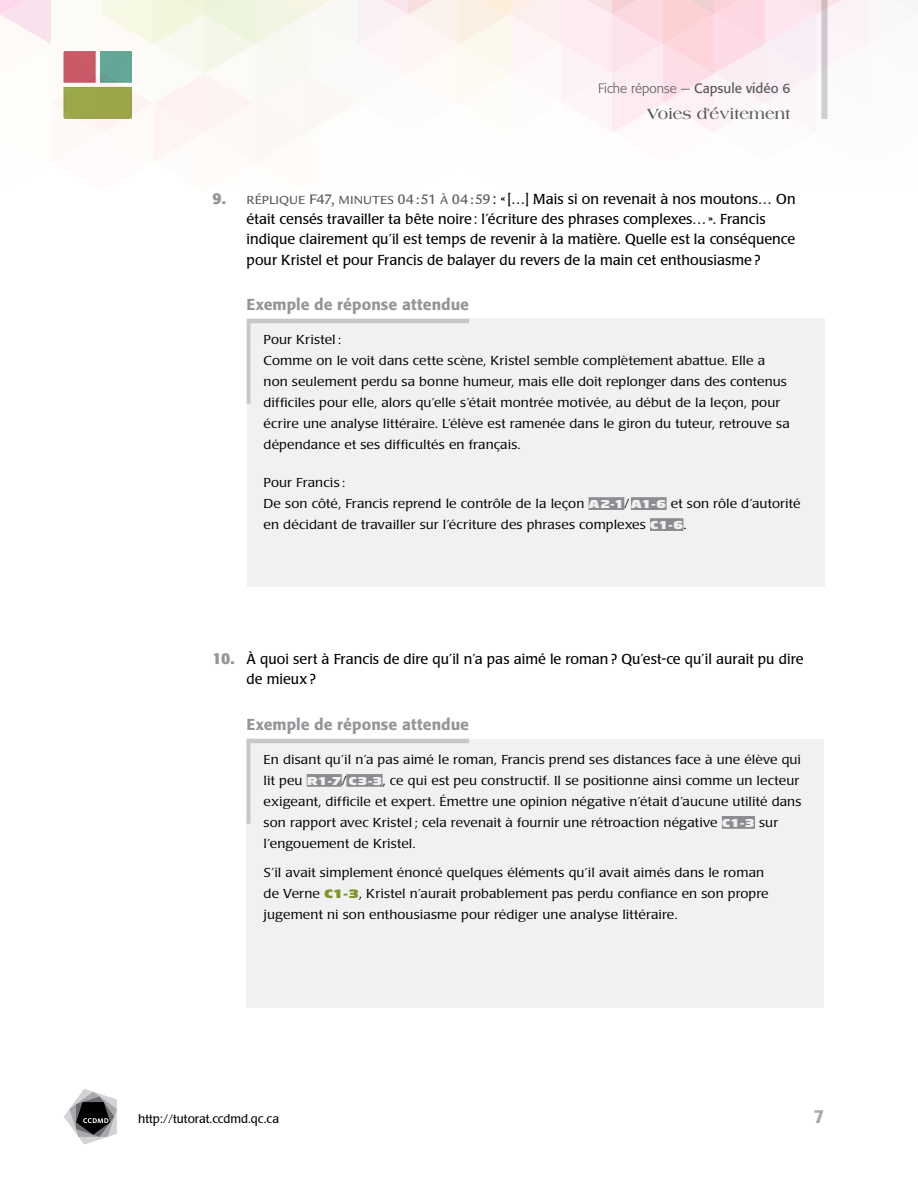
<style>
.page{position:relative;width:918px;height:1188px;background:#fff}
.page>*{position:absolute;margin:0;border:0;box-sizing:border-box;transform-origin:0 0}
.t1{font:500 18.75px "Formata";color:#a7a9ac}
.t2{font:500 15.75px "Formata";letter-spacing:.005em;color:#939598}
.t3{font:700 15.75px "Americana";color:#58595b}
.t4{font:14.25px/20.2px "Poppl Laudatio";color:#000}
.t5{font:300 13.5px "Formata";color:#58595b}
.t6{font:300 12.9px/21px "Poppl Laudatio";letter-spacing:.005em;color:#000;scale:1.11 1}
.t7{font:12px "Poppl Laudatio";color:#000}
.s1{font-weight:400}
.s2{font-family:"Formata";font-weight:700;font-size:15.75px;color:#939598}
.s3{font-family:"Legacy Sans Medium SC850";font-size:12.75px;color:#58595b}
.s4{font-family:"Legacy Sans Medium SC850";font-size:15px;color:#58595b}
.s5{font-family:"Neo Sans";font-weight:900;font-size:10.8px;color:#fff}
.s6{font-family:"Neo Sans";font-weight:900;font-size:11.55px;color:#869e2e}
</style>
<div class="page">
<svg style="left:0;top:0;width:867px;height:161px"></svg>
<svg style="left:821px;top:0;width:6px;height:119px"></svg>
<svg style="left:64px;top:1089px;width:53px;height:56px"></svg>
<hr style="left:247px;top:739px;width:222px;height:4px;background:#c5c7c9">
<div style="left:247px;top:319px;width:577px;height:268px;background:#f1f1f2"></div>
<div style="left:246px;top:740px;width:578px;height:268px;background:#f1f1f2"></div>
<p class="t5" style="left:598px;top:81px;width:194px">Fiche réponse — <span class="s1">Capsule vidéo 6</span></p>
<p class="t3" style="left:647px;top:105px;width:145px">Voies d’évitement</p>
<p class="t4" style="left:247px;top:189px;width:551px;text-indent:-34px"><span class="s2">9.</span> <span class="s3">RÉPLIQUE</span> <span class="s4">F47,</span> <span class="s3">MINUTES</span> <span class="s4">04:51</span> <span class="s3">À</span> <span class="s4">04:59</span>: «[…] Mais si on revenait à nos moutons… On était censés travailler ta bête noire: l’écriture des phrases complexes…». Francis indique clairement qu’il est temps de revenir à la matière. Quelle est la conséquence pour Kristel et pour Francis de balayer du revers de la main cet enthousiasme?</p>
<p class="t2" style="left:247px;top:295px;width:224px">Exemple de réponse attendue</p>
<p class="t6" style="left:264px;top:329px;width:476px">Pour Kristel:<br>Comme on le voit dans cette scène, Kristel semble complètement abattue. Elle a non seulement perdu sa bonne humeur, mais elle doit replonger dans des contenus difficiles pour elle, alors qu’elle s’était montrée motivée, au début de la leçon, pour écrire une analyse littéraire. L’élève est ramenée dans le giron du tuteur, retrouve sa dépendance et ses difficultés en français.</p>
<p class="t6" style="left:264px;top:472px;width:485px">Pour Francis :<br>De son côté, Francis reprend le contrôle de la leçon <span class="s5">A2-1</span>/<span class="s5">A1-6</span> et son rôle d’autorité en décidant de travailler sur l’écriture des phrases complexes <span class="s5">C1-6</span>.</p>
<p class="t4" style="left:247px;top:649px;width:558px;text-indent:-34px"><span class="s2">10.</span> À quoi sert à Francis de dire qu’il n’a pas aimé le roman? Qu’est-ce qu’il aurait pu dire de mieux?</p>
<p class="t2" style="left:247px;top:715px;width:224px">Exemple de réponse attendue</p>
<p class="t6" style="left:264px;top:749px;width:486px">En disant qu’il n’a pas aimé le roman, Francis prend ses distances face à une élève qui lit peu <span class="s5">R1-7</span>/ <span class="s5">C3-3</span>, ce qui est peu constructif. Il se positionne ainsi comme un lecteur exigeant, difficile et expert. Émettre une opinion négative n’était d’aucune utilité dans son rapport avec Kristel; cela revenait à fournir une rétroaction négative <span class="s5">C1-3</span> sur l’engouement de Kristel.</p>
<p class="t6" style="left:264px;top:863px;width:456px">S’il avait simplement énoncé quelques éléments qu’il avait aimés dans le roman de Verne <span class="s6">C1-3</span>, Kristel n’aurait probablement pas perdu confiance en son propre jugement ni son enthousiasme pour rédiger une analyse littéraire.</p>
<p class="t7" style="left:138px;top:1112px;width:142px">http://tutorat.ccdmd.qc.ca</p>
<h1 class="t1" style="left:814px;top:1105px;width:12px">7</h1>
</div>
